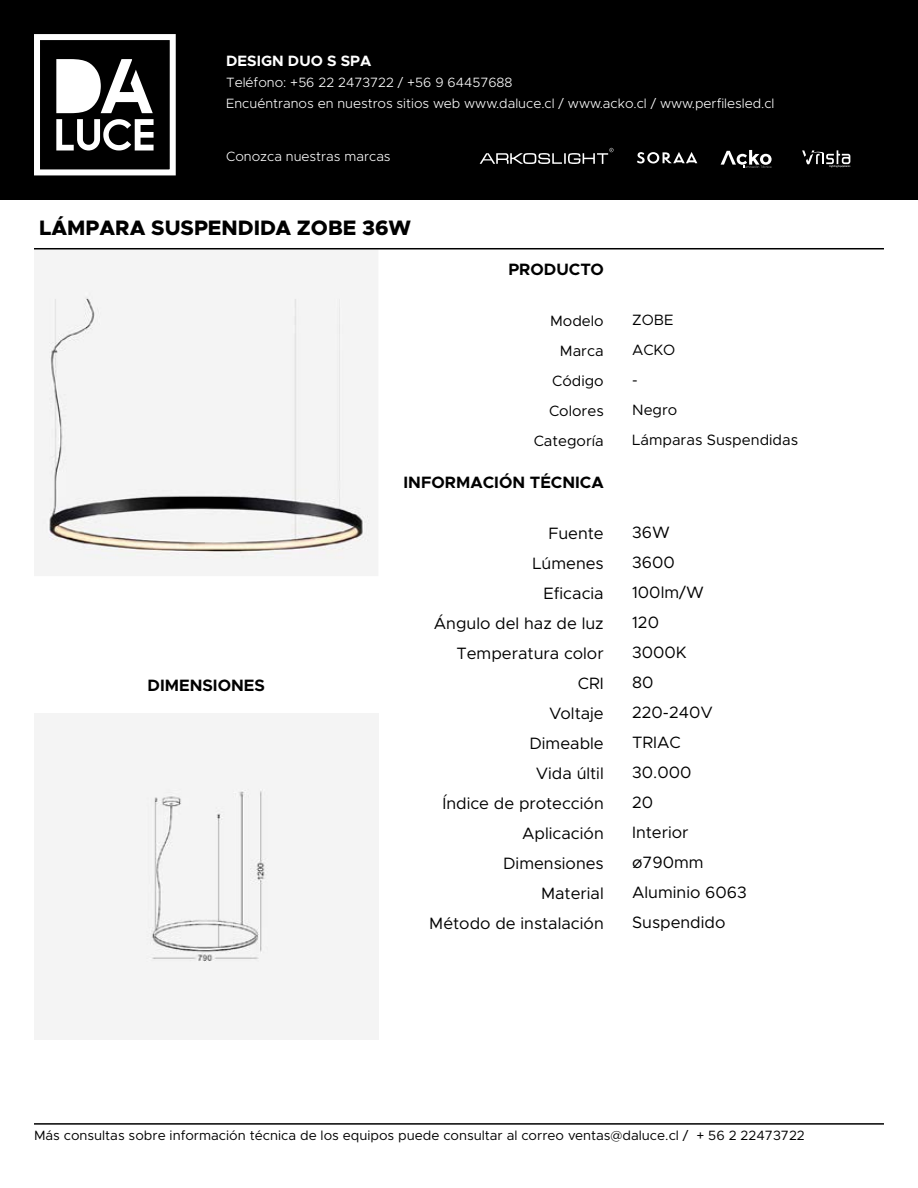
<style>
.page{position:relative;width:918px;height:1188px;background:#fff}
.page>*{position:absolute;margin:0;border:0;box-sizing:border-box;transform-origin:0 0}
.t1{font:800 21px "Metropolis";color:#000}
.t2{font:16.5px/30px "Metropolis";color:#000;text-align:right}
.t3{font:700 16.5px "Metropolis";color:#000}
.t4{font:15px/30px "Metropolis";color:#000;text-align:right}
.t5{font:700 15px "Metropolis";color:#fff}
.t6{font:300 13.5px/21px "Metropolis";color:#fff}
.t7{font:13.5px "Metropolis";color:#000}
</style>
<div class="page">
<div style="left:1px;top:0;width:917px;height:200px;background:#000"></div>
<div style="left:34px;top:34px;width:142px;height:141px;border:6px solid #fff"></div>
<svg style="left:56px;top:59px;width:97px;height:54px"></svg>
<svg style="left:56px;top:119px;width:98px;height:31px"></svg>
<svg style="left:480px;top:148px;width:134px;height:16px"></svg>
<svg style="left:721px;top:150px;width:51px;height:18px"></svg>
<svg style="left:637px;top:152px;width:60px;height:12px"></svg>
<svg style="left:802px;top:150px;width:48px;height:17px"></svg>
<img style="left:34px;top:249px;width:344px;height:327px">
<hr style="left:34px;top:248px;width:850px;height:1px;background:#000">
<hr style="left:34px;top:1123px;width:850px;height:2px;background:#000">
<div style="left:34px;top:713px;width:344px;height:327px;background:#f4f4f4"></div>
<p class="t5" style="left:226px;top:51px;width:147px">DESIGN DUO S SPA</p>
<p class="t6" style="left:226px;top:72px;width:550px">Teléfono: +56 22 2473722 / +56 9 64457688<br>Encuéntranos en nuestros sitios web www.daluce.cl / www.acko.cl / www.perfilesled.cl</p>
<p class="t6" style="left:226px;top:146px;width:166px">Conozca nuestras marcas</p>
<p class="t1" style="left:39px;top:214px;width:374px">LÁMPARA SUSPENDIDA ZOBE 36W</p>
<p class="t3" style="left:508px;top:259px;width:97px">PRODUCTO</p>
<p class="t3" style="left:148px;top:675px;width:119px">DIMENSIONES</p>
<p class="t4" style="left:534px;top:306px;width:72px">Modelo<br>Marca<br>Código<br>Colores<br>Categoría</p>
<p class="t3" style="left:404px;top:472px;width:202px">INFORMACIÓN TÉCNICA</p>
<p class="t2" style="left:429px;top:519px;width:176px">Fuente<br>Lúmenes<br>Eficacia<br>Ángulo del haz de luz<br>Temperatura color<br>CRI<br>Voltaje<br>Dimeable<br>Vida últil<br>Índice de protección<br>Aplicación<br>Dimensiones<br>Material<br>Método de instalación</p>
<p class="t4" style="left:632px;top:305px;width:168px;text-align:left">ZOBE<br>ACKO<br>-<br>Negro<br>Lámparas Suspendidas</p>
<p class="t2" style="left:632px;top:517px;width:116px;text-align:left">36W<br>3600<br>100lm/W<br>120<br>3000K<br>80<br>220-240V<br>TRIAC<br>30.000<br>20<br>Interior ø790mm<br>Aluminio 6063<br>Suspendido</p>
<p class="t7" style="left:34px;top:1127px;width:772px">Más consultas sobre información técnica de los equipos puede consultar al correo ventas@daluce.cl / + 56 2 22473722</p>
</div>
